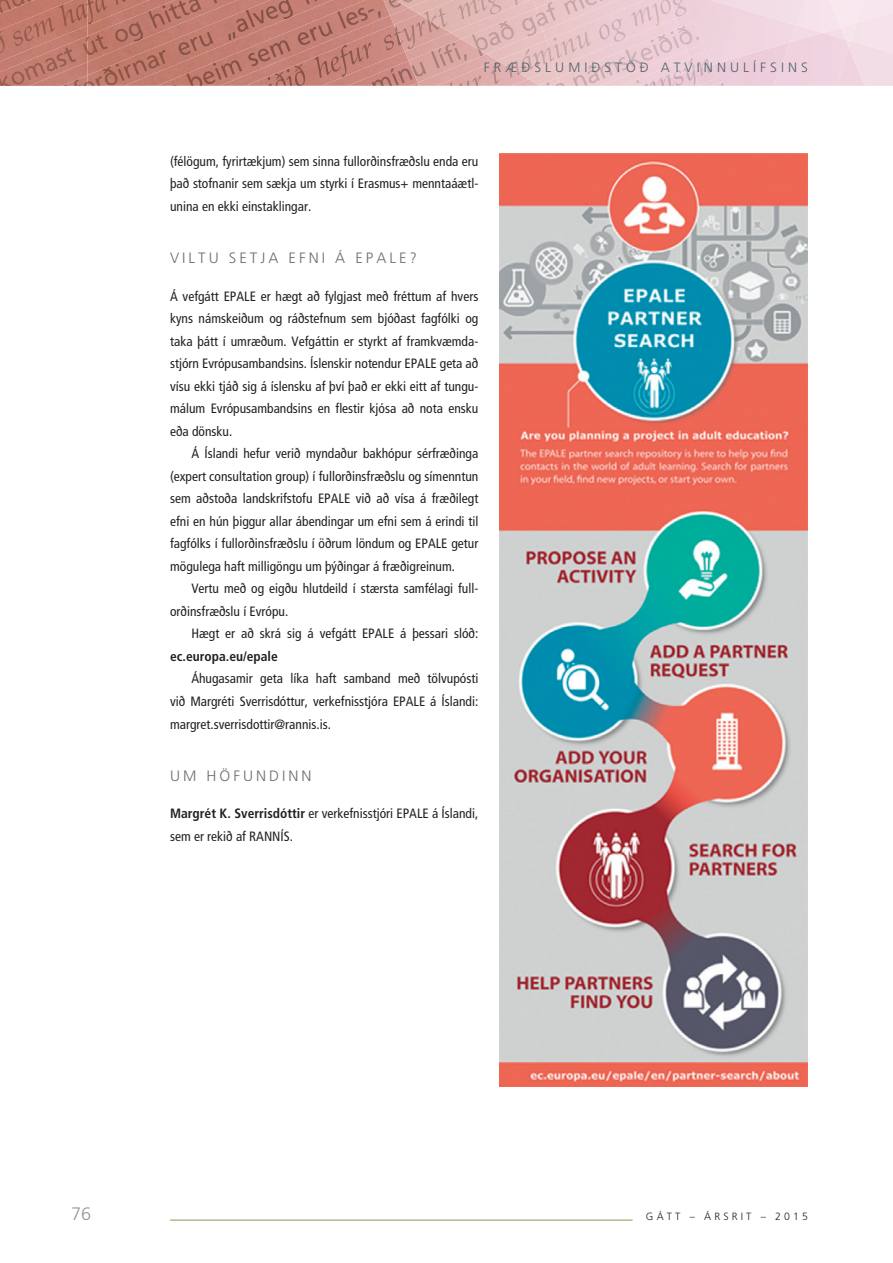
<style>
.page{position:relative;width:893px;height:1263px;background:#fff}
.page>*{position:absolute;margin:0;border:0;box-sizing:border-box;transform-origin:0 0}
.t1{font:300 18px "Frutiger";color:#939598}
.t2{font:300 15px "Frutiger";letter-spacing:.2em;color:#6c6d70}
.t3{font:condensed 13.5px/22.5px "Frutiger";color:#231f20;text-align:justify}
.t4{font:300 13.5px "Frutiger";letter-spacing:.3em;color:#50636c}
.t5{font:700 condensed 13.5px "Frutiger";color:#231f20}
.t6{font:300 10.5px "Frutiger";letter-spacing:.3em;color:#231f20}
.s1{font-weight:700}
</style>
<div class="page">
<hr style="left:170px;top:1220px;width:462px;height:1px;background:#899356">
<img style="left:0;top:0;width:88px;height:36px">
<img style="left:0;top:36px;width:88px;height:50px">
<img style="left:62px;top:75px;width:26px;height:11px">
<svg style="left:88px;top:0;width:805px;height:86px;background:#d7a9a8"></svg>
<img style="left:500px;top:153px;width:308px;height:934px">
<p class="t4" style="left:484px;top:60px;width:326px">FRÆÐSLUMIÐSTÖÐ ATVINNULÍFSINS</p>
<p class="t3" style="left:170px;top:150px;width:310px">(félögum, fyrirtækjum) sem sinna fullorðinsfræðslu enda eru það stofnanir sem sækja um styrki í Erasmus+ menntaáætl&shy;unina en ekki einstaklingar.</p>
<p class="t2" style="left:170px;top:250px;width:249px">VILTU SETJA EFNI Á EPALE?</p>
<p class="t3" style="left:170px;top:285px;width:310px">Á vefgátt EPALE er hægt að fylgjast með fréttum af hvers kyns námskeiðum og ráðstefnum sem bjóðast fagfólki og taka þátt í umræðum. Vefgáttin er styrkt af framkvæmda&shy;stjórn Evrópusambandsins. Íslenskir notendur EPALE geta að vísu ekki tjáð sig á íslensku af því það er ekki eitt af tungu&shy;málum Evrópusambandsins en flestir kjósa að nota ensku eða dönsku.</p>
<p class="t3" style="left:170px;top:443px;width:310px;text-indent:21px">Á Íslandi hefur verið myndaður bakhópur sérfræðinga (expert consultation group) í fullorðinsfræðslu og símenntun sem aðstoða landskrifstofu EPALE við að vísa á fræðilegt efni en hún þiggur allar ábendingar um efni sem á erindi til fagfólks í fullorðinsfræðslu í öðrum löndum og EPALE getur mögulega haft milligöngu um þýðingar á fræðigreinum.</p>
<p class="t3" style="left:170px;top:578px;width:310px;text-indent:21px">Vertu með og eigðu hlutdeild í stærsta samfélagi full&shy;orðinsfræðslu í Evrópu.</p>
<p class="t3" style="left:191px;top:623px;width:289px">Hægt er að skrá sig á vefgátt EPALE á þessari slóð:</p>
<p class="t5" style="left:170px;top:648px;width:109px">ec.europa.eu/epale</p>
<p class="t3" style="left:170px;top:668px;width:310px;text-indent:21px">Áhugasamir geta líka haft samband með tölvupósti við Margréti Sverrisdóttur, verkefnisstjóra EPALE á Íslandi: margret.sverrisdottir@rannis.is .</p>
<p class="t2" style="left:170px;top:767px;width:143px">UM HÖFUNDINN</p>
<p class="t3" style="left:170px;top:802px;width:310px"><span class="s1">Margrét K. Sverrisdóttir</span> er verkefnisstjóri EPALE á Íslandi, sem er rekið af RANNÍS.</p>
<h1 class="t1" style="left:71px;top:1204px;width:22px">76</h1>
<p class="t6" style="left:646px;top:1211px;width:163px">GÁTT – ÁRSRIT – 2015</p>
</div>
